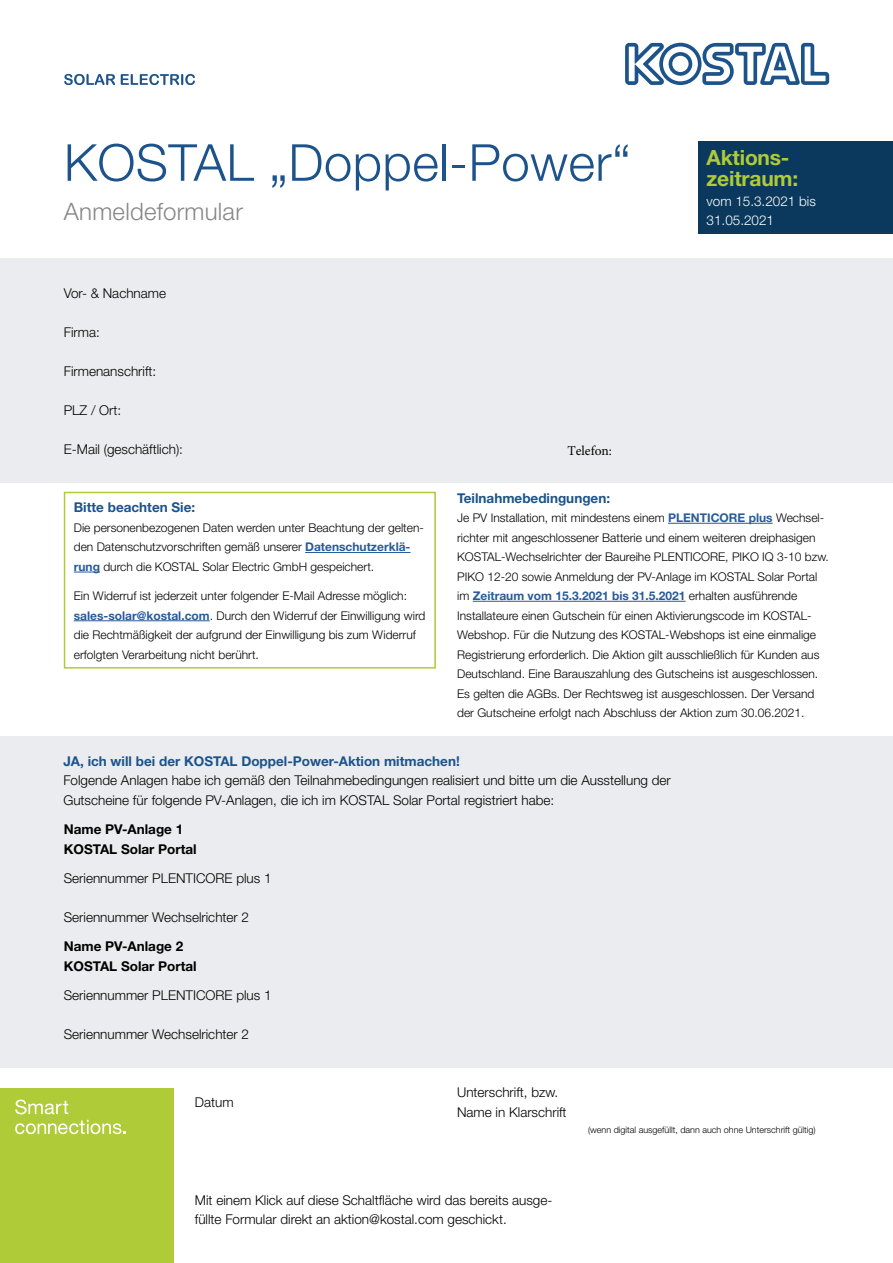
<style>
.page{position:relative;width:893px;height:1263px;background:#fff}
.page>*{position:absolute;margin:0;border:0;box-sizing:border-box;transform-origin:0 0}
.t1{font:300 51px "Helvetica Neue LT Pro";letter-spacing:.01em;color:#1c538a}
.t2{font:300 24px "Helvetica Neue LT Pro";letter-spacing:.01em;color:#878787}
.t3{font:700 21px/21px "Helvetica Neue LT Pro";letter-spacing:-.01em;color:#afcb37}
.t4{font:300 13.5px/19.5px "Helvetica Neue LT Pro";color:#000}
.t5{font:700 13.5px "Helvetica Neue LT Pro";color:#1c538a}
.t6{font:700 13.5px/19.5px "Helvetica Neue LT Pro";color:#000}
.t7{font:300 13.5px/19.5px "Helvetica Neue LT Pro";color:#fff}
.t8{font:13.5px "Minion Pro";color:#000}
.t9{font:300 12px/19.5px "Helvetica Neue LT Pro";color:#000}
.t10{font:300 9px "Helvetica Neue LT Pro";color:#000}
.s1{font-weight:700;color:#275b9b}
</style>
<div class="page">
<div style="left:0;top:259px;width:893px;height:224px;background:#eaecef"></div>
<div style="left:0;top:737px;width:893px;height:331px;background:#eaecef"></div>
<svg style="left:625px;top:43px;width:204px;height:42px"></svg>
<svg style="left:64px;top:74px;width:51px;height:11px"></svg>
<svg style="left:121px;top:74px;width:74px;height:11px"></svg>
<div style="left:0;top:1089px;width:173px;height:174px;background:#afcb37"></div>
<svg style="left:15px;top:1099px;width:53px;height:15px"></svg>
<svg style="left:15px;top:1120px;width:111px;height:14px"></svg>
<hr style="left:305px;top:552px;width:105px;height:1px;background:#275b9b">
<svg style="left:74px;top:572px;width:26px;height:1px"></svg>
<hr style="left:74px;top:620px;width:136px;height:1px;background:#275b9b">
<div style="left:64px;top:492px;width:372px;height:177px;border:2px solid #afcb37"></div>
<hr style="left:668px;top:523px;width:105px;height:1px;background:#275b9b">
<hr style="left:473px;top:601px;width:213px;height:1px;background:#275b9b">
<div style="left:698px;top:142px;width:195px;height:92px;background:#0a395d"></div>
<h1 class="t1" style="left:64px;top:131px;width:568px">KOSTAL „Doppel-Power“</h1>
<h2 class="t2" style="left:64px;top:197px;width:180px">Anmeldeformular</h2>
<p class="t4" style="left:64px;top:283px;width:104px">Vor- &amp; Nachname</p>
<p class="t4" style="left:64px;top:322px;width:38px">Firma:</p>
<p class="t4" style="left:64px;top:361px;width:94px">Firmenanschrift:</p>
<p class="t4" style="left:64px;top:400px;width:59px">PLZ / Ort:</p>
<p class="t4" style="left:64px;top:439px;width:121px">E-Mail (geschäftlich):</p>
<p class="t8" style="left:567px;top:442px;width:46px">Telefon:</p>
<h3 class="t3" style="left:707px;top:147px;width:93px">Aktions&shy;zeitraum:</h3>
<p class="t7" style="left:707px;top:191px;width:111px">vom 15.3.2021 bis<br>31.05.2021</p>
<p class="t5" style="left:74px;top:499px;width:123px">Bitte beachten Sie:</p>
<p class="t9" style="left:74px;top:517px;width:352px">Die personenbezogenen Daten werden unter Beachtung der gelten&shy;den Datenschutzvorschriften gemäß unserer <span class="s1">Datenschutzerklä&shy;rung</span> durch die KOSTAL Solar Electric GmbH gespeichert.</p>
<p class="t9" style="left:74px;top:586px;width:353px">Ein Widerruf ist jederzeit unter folgender E-Mail Adresse möglich: <span class="s1">sales-solar@kostal.com</span>. Durch den Widerruf der Einwilligung wird die Rechtmäßigkeit der aufgrund der Einwilligung bis zum Widerruf erfolgten Verarbeitung nicht berührt.</p>
<p class="t5" style="left:457px;top:489px;width:154px">Teilnahmebedingungen:</p>
<p class="t9" style="left:457px;top:508px;width:373px">Je PV Installation, mit mindestens einem <span class="s1">PLENTICORE plus</span> Wechsel&shy;richter mit angeschlossener Batterie und einem weiteren dreiphasigen KOSTAL-Wechselrichter der Baureihe PLENTICORE, PIKO IQ 3-10 bzw.<br>PIKO 12-20 sowie Anmeldung der PV-Anlage im KOSTAL Solar Portal im <span class="s1">Zeitraum vom 15.3.2021 bis 31.5.2021</span> erhalten ausführende Installateure einen Gutschein für einen Aktivierungscode im KOSTAL-Webshop. Für die Nutzung des KOSTAL-Webshops ist eine einmalige Registrierung erforderlich. Die Aktion gilt ausschließlich für Kunden aus Deutschland. Eine Barauszahlung des Gutscheins ist ausgeschlossen.<br>Es gelten die AGBs. Der Rechtsweg ist ausgeschlossen. Der Versand der Gutscheine erfolgt nach Abschluss der Aktion zum 30.06.2021.</p>
<p class="t5" style="left:63px;top:752px;width:398px">JA, ich will bei der KOSTAL Doppel-Power-Aktion mitmachen!</p>
<p class="t4" style="left:63px;top:770px;width:609px">Folgende Anlagen habe ich gemäß den Teilnahmebedingungen realisiert und bitte um die Ausstellung der<br>Gutscheine für folgende PV-Anlagen, die ich im KOSTAL Solar Portal registriert habe:</p>
<p class="t6" style="left:64px;top:819px;width:135px">Name PV-Anlage 1<br>KOSTAL Solar Portal</p>
<p class="t4" style="left:64px;top:868px;width:209px">Seriennummer PLENTICORE plus 1</p>
<p class="t4" style="left:64px;top:907px;width:187px">Seriennummer Wechselrichter 2</p>
<p class="t6" style="left:64px;top:936px;width:135px">Name PV-Anlage 2<br>KOSTAL Solar Portal</p>
<p class="t4" style="left:64px;top:985px;width:209px">Seriennummer PLENTICORE plus 1</p>
<p class="t4" style="left:64px;top:1024px;width:187px">Seriennummer Wechselrichter 2</p>
<p class="t4" style="left:195px;top:1092px;width:40px">Datum</p>
<p class="t4" style="left:457px;top:1082px;width:111px">Unterschrift, bzw.<br>Name in Klarschrift</p>
<p class="t10" style="left:588px;top:1124px;width:229px">(wenn digital ausgefüllt, dann auch ohne Unterschrift gültig)</p>
<p class="t4" style="left:195px;top:1190px;width:359px">Mit einem Klick auf diese Schaltfläche wird das bereits ausge&shy;füllte Formular direkt an aktion@kostal.com geschickt.</p>
</div>
